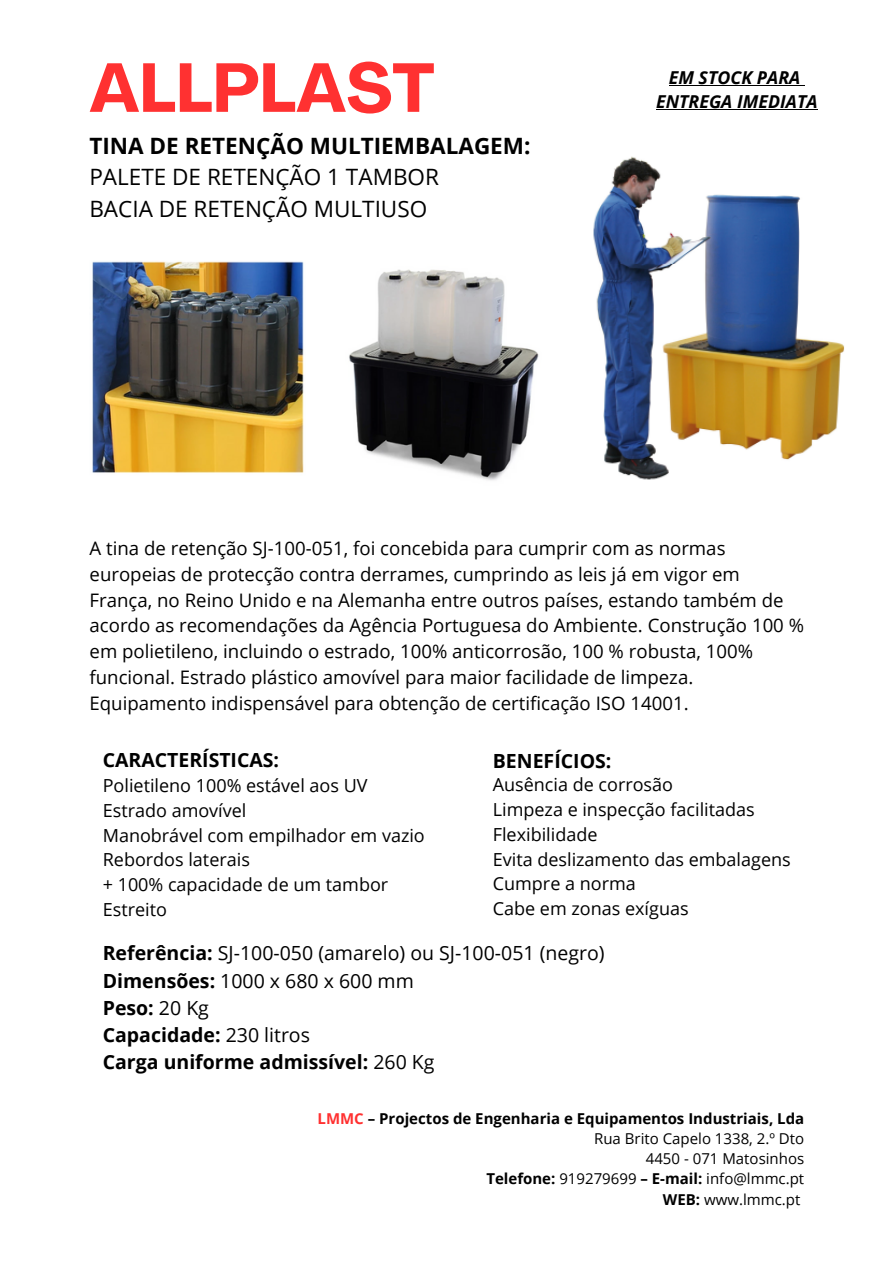
<style>
.page{position:relative;width:894px;height:1264px;background:#fff}
.page>*{position:absolute;margin:0;border:0;box-sizing:border-box;transform-origin:0 0}
.t1{font:700 68.1px "Agrandir";color:#ff3131}
.t2{font:22.5px/31.5px "Open Sans";color:#000}
.t3{font:19.5px/27px "Open Sans";color:#000}
.t4{font:700 19.5px "Open Sans";color:#000}
.t5{font:18.6px/25.8px "Open Sans";color:#000}
.t6{font:18px/24.8px "Open Sans";color:#000}
.t7{font:italic 700 17.7px/24.5px "Open Sans";color:#000;text-align:center}
.t8{font:15px "Open Sans";color:#000}
.t9{font:700 15px "Open Sans";color:#000}
.s1{font-weight:700}
.s2{color:#ff3131}
</style>
<div class="page">
<img style="left:593px;top:156px;width:252px;height:324px">
<img style="left:92px;top:261px;width:212px;height:212px">
<img style="left:349px;top:269px;width:190px;height:212px">
<hr style="left:668px;top:85px;width:132px;height:1px;background:#000">
<hr style="left:656px;top:109px;width:161px;height:1px;background:#000">
<h3 class="t1" style="left:89px;top:61px;width:347px">ALLPLAST</h3>
<p class="t2" style="left:89px;top:129px;width:442px"><span class="s1">TINA DE RETENÇÃO MULTIEMBALAGEM:<br></span>PALETE DE RETENÇÃO 1 TAMBOR<br>BACIA DE RETENÇÃO MULTIUSO</p>
<p class="t7" style="left:656px;top:65px;width:163px">EM STOCK PARA<br>ENTREGA IMEDIATA</p>
<p class="t5" style="left:89px;top:534px;width:716px">A tina de retenção SJ-100-051, foi concebida para cumprir com as normas europeias de protecção contra derrames, cumprindo as leis já em vigor em França, no Reino Unido e na Alemanha entre outros países, estando também de acordo as recomendações da Agência Portuguesa do Ambiente. Construção 100 % em polietileno, incluindo o estrado, 100% anticorrosão, 100 % robusta, 100% funcional. Estrado plástico amovível para maior facilidade de limpeza.<br>Equipamento indispensável para obtenção de certificação ISO 14001.</p>
<h4 class="t4" style="left:103px;top:745px;width:178px">CARACTERÍSTICAS:</h4>
<h3 class="t4" style="left:492px;top:747px;width:120px">BENEFÍCIOS:</h3>
<h4 class="t6" style="left:103px;top:772px;width:323px">Polietileno 100% estável aos UV<br>Estrado amovível<br>Manobrável com empilhador em vazio<br>Rebordos laterais<br>+ 100% capacidade de um tambor<br>Estreito</h4>
<h3 class="t6" style="left:492px;top:772px;width:299px">Ausência de corrosão<br>Limpeza e inspecção facilitadas<br>Flexibilidade<br>Evita deslizamento das embalagens<br>Cumpre a norma<br>Cabe em zonas exíguas</h3>
<p class="t3" style="left:103px;top:939px;width:503px"><span class="s1">Referência:</span> SJ-100-050 (amarelo) ou SJ-100-051 (negro)<br><span class="s1">Dimensões:</span> 1000 x 680 x 600 mm<br><span class="s1">Peso:</span> 20 Kg<br><span class="s1">Capacidade:</span> 230 litros<br><span class="s1">Carga uniforme admissível:</span> 260 Kg</p>
<h4 class="t9" style="left:317px;top:1107px;width:488px"><span class="s2">LMMC</span> – Projectos de Engenharia e Equipamentos Industriais, Lda</h4>
<h4 class="t8" style="left:594px;top:1127px;width:211px">Rua Brito Capelo 1338, 2.º Dto</h4>
<p class="t8" style="left:645px;top:1147px;width:160px">4450 - 071 Matosinhos</p>
<p class="t8" style="left:486px;top:1168px;width:319px"><span class="s1">Telefone:</span> 919279699 <span class="s1">– E-mail:</span> info@lmmc.pt</p>
<p class="t8" style="left:662px;top:1188px;width:139px"><span class="s1">WEB:</span> www.lmmc.pt</p>
</div>
